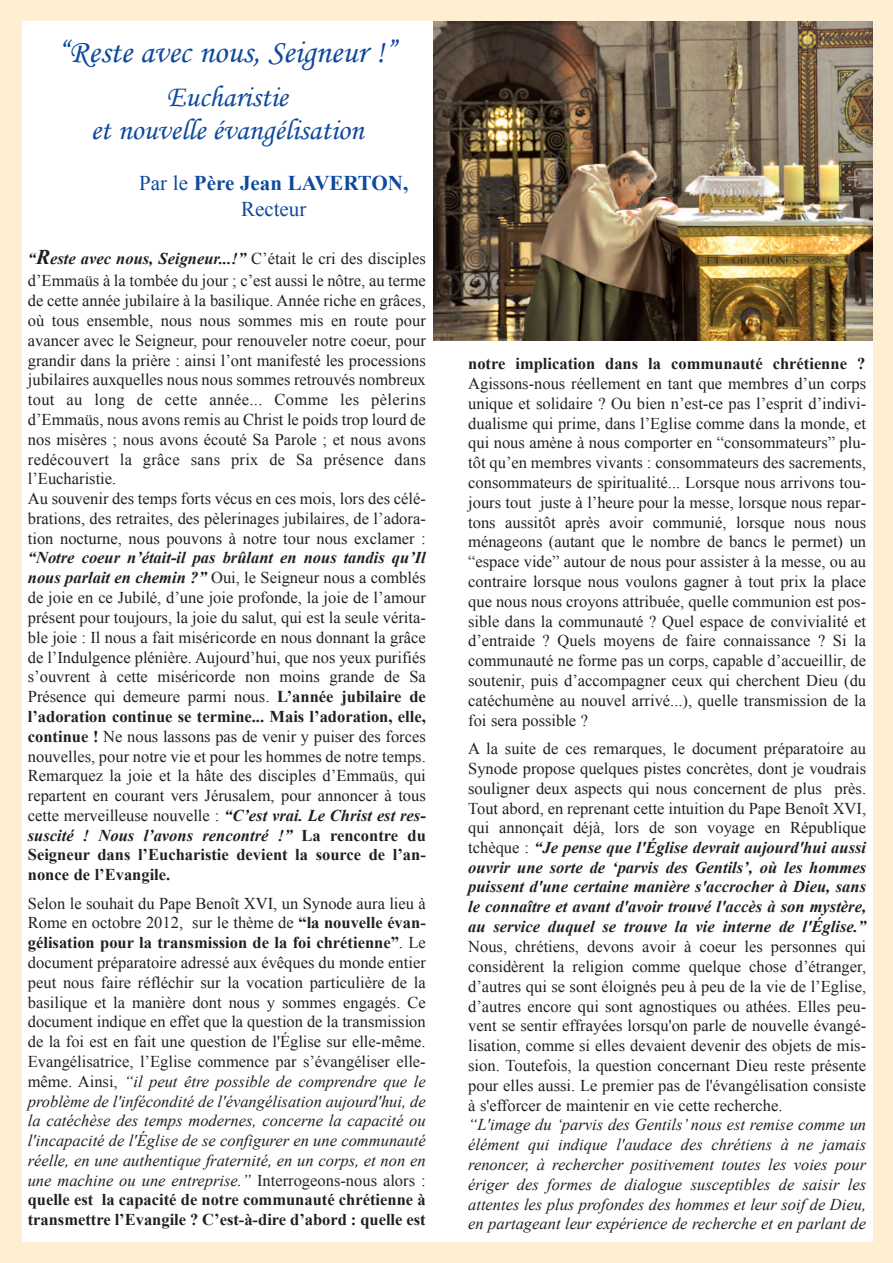
<style>
.page{position:relative;width:893px;height:1263px;background:#feefd2}
.page>*{position:absolute;margin:0;border:0;box-sizing:border-box;transform-origin:0 0}
.t1{font:33px "Monotype Corsiva";color:#0f499d}
.t2{font:30px/33px "Monotype Corsiva";color:#0f499d;text-align:center}
.t3{font:700 21px/25.2px "Times New Roman";color:#0f499d;text-align:center}
.t4{font:16.5px/19.8px "Times New Roman";color:#231f20;text-align:justify}
.t5{font:italic 16.5px/19.8px "Times New Roman";color:#231f20;text-align:justify}
.t6{font:700 16.5px "Times New Roman";color:#231f20}
.s1{font-weight:400}
.s2{font-weight:700;font-style:italic}
.s3{font-weight:700;font-style:italic;font-size:21px}
.s4{font-weight:700}
.s5{font-style:italic}
</style>
<div class="page">
<div style="left:22px;top:21px;width:850px;height:1221px;background:#fff"></div>
<img style="left:434px;top:21px;width:438px;height:319px">
<h1 class="t1" style="left:57px;top:36px;width:340px">“Reste avec nous, Seigneur !”</h1>
<h2 class="t2" style="left:91px;top:82px;width:275px">Eucharistie<br>et nouvelle évangélisation</h2>
<p class="t3" style="left:139px;top:171px;width:271px"><span class="s1">Par le</span> Père Jean LAVERTON,<br><span class="s1">Recteur</span></p>
<p class="t4" style="left:28px;top:247px;width:399px;line-height:22.4px"><span class="s2">“</span><span class="s3">R</span><span class="s2">este avec nous, Seigneur...!”</span> C’était le cri des disciples d’Emmaüs à la tombée du jour ; c’est aussi le nôtre, au terme</p>
<p class="t4" style="left:28px;top:291px;width:399px;text-align:left">de cette année jubilaire à la basilique. Année riche en grâces, où tous ensemble, nous nous sommes mis en route pour avancer avec le Seigneur, pour renouveler notre coeur, pour grandir dans la prière : ainsi l’ont manifesté les processions jubilaires auxquelles nous nous sommes retrouvés nombreux tout au long de cette année... Comme les pèlerins d’Emmaüs, nous avons remis au Christ le poids trop lourd de nos misères ; nous avons écouté Sa Parole ; et nous avons redécouvert la grâce sans prix de Sa présence dans l’Eucharistie.<br>Au souvenir des temps forts vécus en ces mois, lors des célé&shy;brations, des retraites, des pèlerinages jubilaires, de l’adora&shy;tion nocturne, nous pouvons à notre tour nous exclamer :</p>
<p class="t4" style="left:28px;top:548px;width:399px"><span class="s2">“Notre coeur n’était-il pas brûlant en nous tandis qu’Il nous parlait en chemin ?”</span> Oui, le Seigneur nous a comblés de joie en ce Jubilé, d’une joie profonde, la joie de l’amour présent pour toujours, la joie du salut, qui est la seule vérita&shy;ble joie : Il nous a fait miséricorde en nous donnant la grâce de l’Indulgence plénière. Aujourd’hui, que nos yeux purifiés s’ouvrent à cette miséricorde non moins grande de Sa Présence qui demeure parmi nous. <span class="s4">L’année jubilaire de l’adoration continue se termine... Mais l’adoration, elle, continue !</span> Ne nous lassons pas de venir y puiser des forces nouvelles, pour notre vie et pour les hommes de notre temps.<br>Remarquez la joie et la hâte des disciples d’Emmaüs, qui repartent en courant vers Jérusalem, pour annoncer à tous cette merveilleuse nouvelle : <span class="s2">“C’est vrai. Le Christ est res&shy;suscité ! Nous l’avons rencontré !”</span> <span class="s4">La rencontre du Seigneur dans l’Eucharistie devient la source de l’an&shy;nonce de l’Evangile.</span></p>
<p class="t4" style="left:28px;top:893px;width:400px">Selon le souhait du Pape Benoît XVI, un Synode aura lieu à Rome en octobre 2012, sur le thème de <span class="s4">“la nouvelle évan&shy;gélisation pour la transmission de la foi chrétienne”</span>. Le document préparatoire adressé aux évêques du monde entier peut nous faire réfléchir sur la vocation particulière de la basilique et la manière dont nous y sommes engagés. Ce document indique en effet que la question de la transmission de la foi est en fait une question de l'Église sur elle-même.<br>Evangélisatrice, l’Eglise commence par s’évangéliser elle&shy;même. Ainsi, <span class="s5">“il peut être possible de comprendre que le problème de l'infécondité de l'évangélisation aujourd'hui, de la catéchèse des temps modernes, concerne la capacité ou l'incapacité de l'Église de se configurer en une communauté réelle, en une authentique fraternité, en un corps, et non en une machine ou une entreprise.”</span> Interrogeons-nous alors : <span class="s4">quelle est la capacité de notre communauté chrétienne à transmettre l’Evangile ? C’est-à-dire d’abord : quelle est</span></p>
<p class="t6" style="left:468px;top:354px;width:399px">notre implication dans la communauté chrétienne ?</p>
<p class="t4" style="left:468px;top:373px;width:399px">Agissons-nous réellement en tant que membres d’un corps unique et solidaire ? Ou bien n’est-ce pas l’esprit d’indivi&shy;dualisme qui prime, dans l’Eglise comme dans la monde, et qui nous amène à nous comporter en “consommateurs” plu&shy;tôt qu’en membres vivants : consommateurs des sacrements, consommateurs de spiritualité... Lorsque nous arrivons tou&shy;jours tout juste à l’heure pour la messe, lorsque nous repar&shy;tons aussitôt après avoir communié, lorsque nous nous ménageons (autant que le nombre de bancs le permet) un “espace vide” autour de nous pour assister à la messe, ou au contraire lorsque nous voulons gagner à tout prix la place que nous nous croyons attribuée, quelle communion est pos&shy;sible dans la communauté ? Quel espace de convivialité et d’entraide ? Quels moyens de faire connaissance ? Si la communauté ne forme pas un corps, capable d’accueillir, de soutenir, puis d’accompagner ceux qui cherchent Dieu (du catéchumène au nouvel arrivé...), quelle transmission de la foi sera possible ?</p>
<p class="t4" style="left:468px;top:739px;width:399px">A la suite de ces remarques, le document préparatoire au Synode propose quelques pistes concrètes, dont je voudrais souligner deux aspects qui nous concernent de plus près.<br>Tout abord, en reprenant cette intuition du Pape Benoît XVI, qui annonçait déjà, lors de son voyage en République tchèque : <span class="s2">“Je pense que l'Église devrait aujourd'hui aussi ouvrir une sorte de ‘parvis des Gentils’, où les hommes puissent d'une certaine manière s'accrocher à Dieu, sans le connaître et avant d'avoir trouvé l'accès à son mystère, au service duquel se trouve la vie interne de l'Église.”</span></p>
<p class="t4" style="left:468px;top:937px;width:399px">Nous, chrétiens, devons avoir à coeur les personnes qui considèrent la religion comme quelque chose d’étranger, d’autres qui se sont éloignés peu à peu de la vie de l’Eglise, d’autres encore qui sont agnostiques ou athées. Elles peu&shy;vent se sentir effrayées lorsqu'on parle de nouvelle évangé&shy;lisation, comme si elles devaient devenir des objets de mis&shy;sion. Toutefois, la question concernant Dieu reste présente pour elles aussi. Le premier pas de l'évangélisation consiste à s'efforcer de maintenir en vie cette recherche.</p>
<p class="t5" style="left:468px;top:1115px;width:399px">“L'image du ‘parvis des Gentils’ nous est remise comme un élément qui indique l'audace des chrétiens à ne jamais renoncer, à rechercher positivement toutes les voies pour ériger des formes de dialogue susceptibles de saisir les attentes les plus profondes des hommes et leur soif de Dieu, en partageant leur expérience de recherche et en parlant de</p>
</div>
